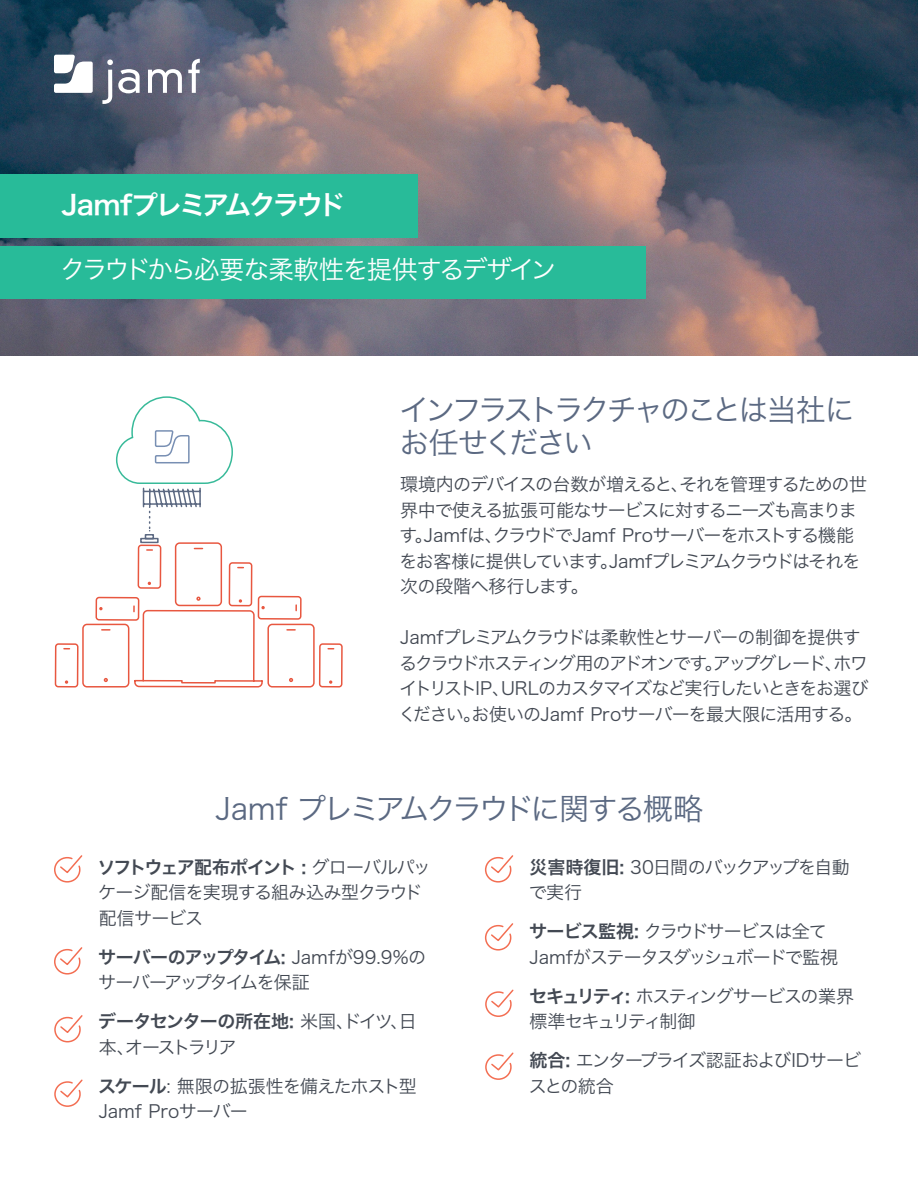
<style>
.page{position:relative;width:918px;height:1188px;background:#fff}
.page>*{position:absolute;margin:0;border:0;box-sizing:border-box;transform-origin:0 0}
.t1{font:30px/33px "Hira Kaku Pro W3";letter-spacing:-.11em;color:#5b6982}
.t2{font:27px "Hira Kaku Pro W6";letter-spacing:-.105em;color:#fff}
.t3{font:25.5px "Hira Kaku Pro W3";letter-spacing:-.075em;color:#fff}
.t4{font:18px/25.5px "Hira Kaku Pro W3";letter-spacing:-.06em;color:#434953}
.t5{font:18px/25.5px "Hira Kaku Pro W3";letter-spacing:-.04em;color:#434953}
.t6{font:18px/25.5px "Hira Kaku Pro W3";letter-spacing:-.095em;color:#434953}
.t7{font:18px/25.5px "Hira Kaku Pro W3";letter-spacing:-.035em;color:#434953}
.t8{font:18px/25.5px "Hira Kaku Pro W3";letter-spacing:-.08em;color:#434953}
.t9{font:18px/25.5px "Hira Kaku Pro W3";letter-spacing:-.15em;color:#434953}
.s1{font-family:"Hira Kaku Pro W6"}
</style>
<div class="page">
<img style="left:0;top:0;width:918px;height:355px">
<svg style="left:102px;top:59px;width:38px;height:25px"></svg>
<svg style="left:148px;top:69px;width:34px;height:15px"></svg>
<svg style="left:188px;top:59px;width:12px;height:25px"></svg>
<svg style="left:54px;top:55px;width:39px;height:29px"></svg>
<div style="left:0;top:175px;width:417px;height:63px;background:#28bb99"></div>
<div style="left:0;top:247px;width:646px;height:52px;background:#28bb99"></div>
<svg style="left:54px;top:84px;width:289px;height:604px"></svg>
<div style="left:145px;top:534px;width:9px;height:5px;border:2px solid #5c6982"></div>
<div style="left:140px;top:538px;width:19px;height:5px;border:2px solid #5c6982"></div>
<svg style="left:115px;top:396px;width:119px;height:136px"></svg>
<svg style="left:54px;top:855px;width:29px;height:28px"></svg>
<svg style="left:54px;top:947px;width:29px;height:28px"></svg>
<svg style="left:54px;top:1079px;width:29px;height:28px"></svg>
<svg style="left:54px;top:1015px;width:29px;height:28px"></svg>
<svg style="left:484px;top:855px;width:30px;height:28px"></svg>
<svg style="left:484px;top:923px;width:30px;height:28px"></svg>
<svg style="left:485px;top:1052px;width:29px;height:28px"></svg>
<svg style="left:485px;top:989px;width:29px;height:28px"></svg>
<p class="t2" style="left:62px;top:181px;width:286px">Jamfプレミアムクラウド</p>
<p class="t3" style="left:60px;top:247px;width:498px">クラウドから必要な柔軟性を提供するデザイン</p>
<p class="t1" style="left:400px;top:391px;width:457px">インフラストラクチャのことは当社にお任せください</p>
<p class="t4" style="left:399px;top:471px;width:469px">環境内のデバイスの台数が増えると、それを管理するための世界中で使える拡張可能なサービスに対するニーズも高まります。Jamfは、クラウドでJamf Proサーバーをホストする機能をお客様に提供しています。Jamfプレミアムクラウドはそれを次の段階へ移行します。</p>
<p class="t4" style="left:398px;top:624px;width:472px">Jamfプレミアムクラウドは柔軟性とサーバーの制御を提供するクラウドホスティング用のアドオンです。アップグレード、ホワイトリストIP、URLのカスタマイズなど実行したいときをお選びください。お使いのJamf Proサーバーを最大限に活用する。</p>
<p class="t1" style="left:215px;top:790px;width:489px">Jamf プレミアムクラウドに関する概略</p>
<p class="t5" style="left:98px;top:853px;width:335px"><span class="s1">ソフトウェア配布ポイント :</span> グローバルパッケージ配信を実現する組み込み型クラウド配信サービス</p>
<p class="t6" style="left:98px;top:943px;width:329px"><span class="s1">サーバーのアップタイム:</span> Jamfが99.9%のサーバーアップタイムを保証</p>
<p class="t9" style="left:98px;top:1007px;width:320px"><span class="s1">データセンターの所在地:</span> 米国、ドイツ、日本、オーストラリア</p>
<p class="t7" style="left:98px;top:1072px;width:320px"><span class="s1">スケール</span>: 無限の拡張性を備えたホスト型<br>Jamf Proサーバー</p>
<p class="t4" style="left:529px;top:853px;width:322px"><span class="s1">災害時復旧:</span> 30日間のバックアップを自動で実行</p>
<p class="t4" style="left:529px;top:917px;width:311px"><span class="s1">サービス監視:</span> クラウドサービスは全て<br>Jamfがステータスダッシュボードで監視</p>
<p class="t8" style="left:529px;top:982px;width:326px"><span class="s1">セキュリティ:</span> ホスティングサービスの業界標準セキュリティ制御</p>
<p class="t4" style="left:529px;top:1046px;width:334px"><span class="s1">統合:</span> エンタープライズ認証およびIDサービスとの統合</p>
</div>
